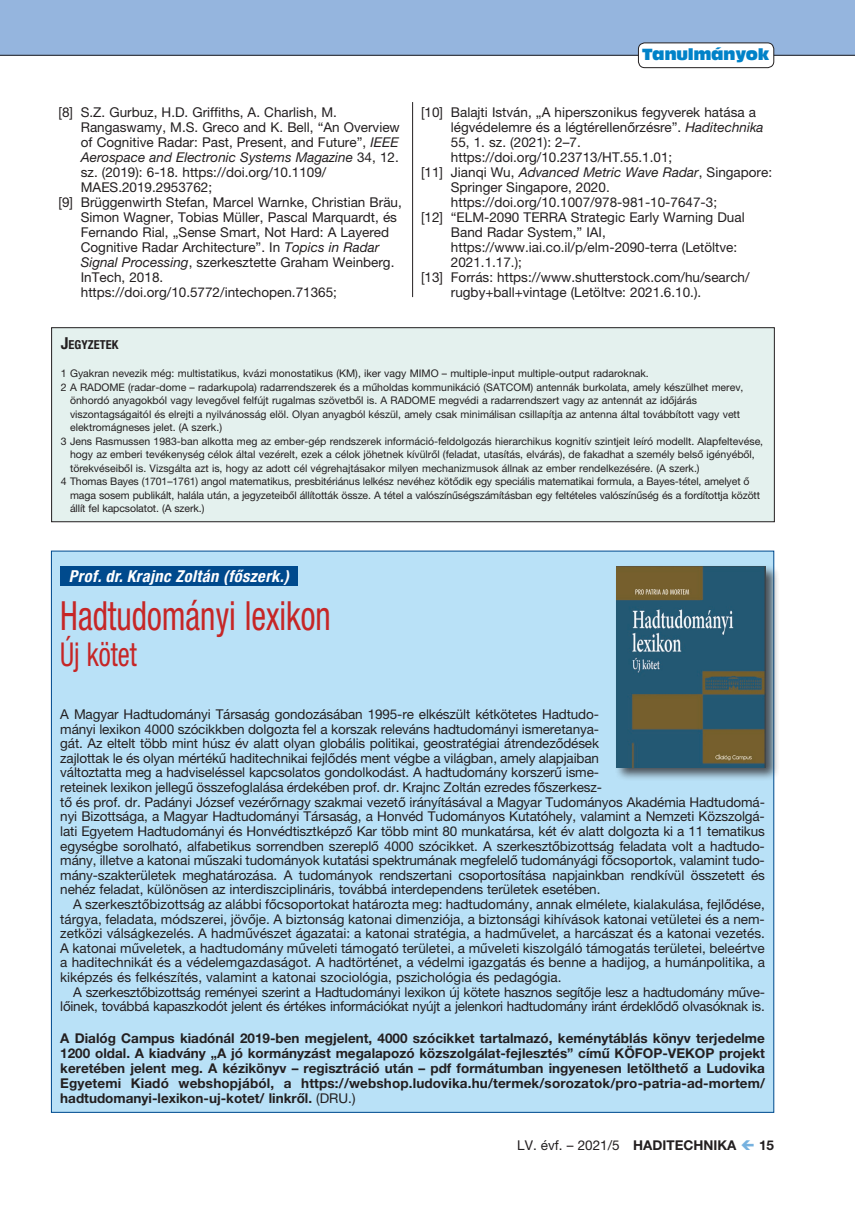
<style>
.page{position:relative;width:855px;height:1212px;background:#fff}
.page>*{position:absolute;margin:0;border:0;box-sizing:border-box;transform-origin:0 0}
.t1{font:condensed 40.2px "Helvetica Neue LT Pro";color:#c62626;scale:.82 1}
.t2{font:condensed 33px "Helvetica Neue LT Pro";color:#c62626;scale:.82 1}
.t3{font:italic 700 condensed 16.5px "Helvetica Neue LT Pro";letter-spacing:.025em;color:#fff}
.t4{font:15px "Antique Olive Compact";letter-spacing:-.02em;color:#0082c8}
.t5{font:13.5px/14.5px "Helvetica Neue LT Pro";letter-spacing:-.01em;color:#231f20}
.t6{font:700 13.5px/15px "Helvetica Neue LT Pro";color:#231f20;text-align:justify}
.t7{font:italic 13.5px "Helvetica Neue LT Pro";color:#231f20}
.t8{font:700 condensed 12.3px "Helvetica Neue LT Pro";color:#231f20}
.t9{font:10.5px "Helvetica Neue LT Pro";color:#231f20}
.s1{font-style:italic}
.s2{font-style:normal}
.s3{font-size:16.5px}
.s4{font-weight:400}
.s5{font-weight:700}
</style>
<div class="page">
<div style="left:0;top:0;width:855px;height:55px;background:#95b5de"></div>
<hr style="left:0;top:55px;width:855px;height:1px;background:#231f20">
<div style="left:638px;top:43px;width:135px;height:25px;background:#fff;border-radius:6px"></div>
<div style="left:638px;top:43px;width:136px;height:25px;border:1px solid #231f20;border-radius:6px"></div>
<div style="left:52px;top:328px;width:722px;height:194px;background:#e4f1ee"></div>
<div style="left:51px;top:327px;width:723px;height:195px;border:1px solid #231f20"></div>
<div style="left:51px;top:551px;width:722px;height:561px;background:#b9e1f7"></div>
<div style="left:60px;top:566px;width:238px;height:19px;background:#004a8d"></div>
<div style="left:615px;top:564px;width:165px;height:217px;background:#231f20;opacity:.75"></div>
<img style="left:617px;top:566px;width:148px;height:201px">
<hr style="left:412px;top:102px;width:1px;height:195px;background:#231f20">
<p class="t5" style="left:59px;top:105px;width:280px">[8] S.Z. Gurbuz, H.D. Griffiths, A. Charlish, M.</p>
<p class="t5" style="left:81px;top:120px;width:320px">Rangaswamy, M.S. Greco and K. Bell, “An Overview</p>
<p class="t5" style="left:81px;top:135px;width:319px">of Cognitive Radar: Past, Present, and Future”, <span class="s1">IEEE</span></p>
<p class="t7" style="left:81px;top:149px;width:319px">Aerospace and Electronic Systems Magazine <span class="s2">34, 12.</span></p>
<p class="t5" style="left:81px;top:165px;width:247px">sz. (2019): 6-18. https://doi.org/10.1109/</p>
<p class="t5" style="left:81px;top:180px;width:133px">MAES.2019.2953762;</p>
<p class="t5" style="left:59px;top:195px;width:345px">[9] Brüggenwirth Stefan, Marcel Warnke, Christian Bräu,</p>
<p class="t5" style="left:81px;top:210px;width:318px">Simon Wagner, Tobias Müller, Pascal Marquardt, és</p>
<p class="t5" style="left:81px;top:225px;width:310px">Fernando Rial, „Sense Smart, Not Hard: A Layered</p>
<p class="t5" style="left:81px;top:240px;width:300px">Cognitive Radar Architecture”. In <span class="s1">Topics in Radar</span></p>
<p class="t5" style="left:81px;top:255px;width:315px"><span class="s1">Signal Processing</span>, szerkesztette Graham Weinberg.</p>
<p class="t5" style="left:81px;top:270px;width:84px">InTech, 2018.</p>
<p class="t5" style="left:81px;top:285px;width:258px">https://doi.org/10.5772/intechopen.71365;</p>
<p class="t4" style="left:642px;top:44px;width:129px">Tanulmányok</p>
<p class="t5" style="left:421px;top:105px;width:336px">[10] Balajti István, „A hiperszonikus fegyverek hatása a</p>
<p class="t5" style="left:451px;top:120px;width:314px">légvédelemre és a légtérellenőrzésre”. <span class="s1">Haditechnika</span></p>
<p class="t5" style="left:451px;top:135px;width:131px">55, 1. sz. (2021): 2–7.</p>
<p class="t5" style="left:451px;top:150px;width:223px">https://doi.org/10.23713/HT.55.1.01;</p>
<p class="t5" style="left:421px;top:165px;width:352px">[11] Jianqi Wu, <span class="s1">Advanced Metric Wave Radar</span>, Singapore:</p>
<p class="t5" style="left:451px;top:180px;width:160px">Springer Singapore, 2020.</p>
<p class="t5" style="left:451px;top:195px;width:268px">https://doi.org/10.1007/978-981-10-7647-3;</p>
<p class="t5" style="left:421px;top:210px;width:325px">[12] “ELM-2090 TERRA Strategic Early Warning Dual</p>
<p class="t5" style="left:451px;top:225px;width:156px">Band Radar System,” IAI,</p>
<p class="t5" style="left:451px;top:240px;width:288px">https://www.iai.co.il/p/elm-2090-terra (Letöltve:</p>
<p class="t5" style="left:451px;top:255px;width:73px">2021.1.17.);</p>
<p class="t5" style="left:421px;top:270px;width:330px">[13] Forrás: https://www.shutterstock.com/hu/search/</p>
<p class="t5" style="left:451px;top:285px;width:252px">rugby+ball+vintage (Letöltve: 2021.6.10.).</p>
<p class="t8" style="left:61px;top:337px;width:59px"><span class="s3">J</span>EGYZETEK</p>
<p class="t9" style="left:61px;top:367px;width:589px">1 Gyakran nevezik még: multistatikus, kvázi monostatikus (KM), iker vagy MIMO – multiple-input multiple-output radaroknak.</p>
<p class="t9" style="left:61px;top:381px;width:684px">2 A RADOME (radar-dome – radarkupola) radarrendszerek és a műholdas kommunikáció (SATCOM) antennák burkolata, amely készülhet merev,</p>
<p class="t9" style="left:70px;top:394px;width:628px">önhordó anyagokból vagy levegővel felfújt rugalmas szövetből is. A RADOME megvédi a radarrendszert vagy az antennát az időjárás</p>
<p class="t9" style="left:70px;top:408px;width:671px">viszontagságaitól és elrejti a nyilvánosság elöl. Olyan anyagból készül, amely csak minimálisan csillapítja az antenna által továbbított vagy vett</p>
<p class="t9" style="left:70px;top:421px;width:153px">elektromágneses jelet. (A szerk.)</p>
<p class="t9" style="left:61px;top:435px;width:703px">3 Jens Rasmussen 1983-ban alkotta meg az ember-gép rendszerek információ-feldolgozás hierarchikus kognitív szintjeit leíró modellt. Alapfeltevése,</p>
<p class="t9" style="left:70px;top:448px;width:686px">hogy az emberi tevékenység célok által vezérelt, ezek a célok jöhetnek kívülről (feladat, utasítás, elvárás), de fakadhat a személy belső igényéből,</p>
<p class="t9" style="left:70px;top:462px;width:631px">törekvéseiből is. Vizsgálta azt is, hogy az adott cél végrehajtásakor milyen mechanizmusok állnak az ember rendelkezésére. (A szerk.)</p>
<p class="t9" style="left:61px;top:475px;width:690px">4 Thomas Bayes (1701–1761) angol matematikus, presbitériánus lelkész nevéhez kötődik egy speciális matematikai formula, a Bayes-tétel, amelyet ő</p>
<p class="t9" style="left:70px;top:489px;width:691px">maga sosem publikált, halála után, a jegyzeteiből állították össze. A tétel a valószínűségszámításban egy feltételes valószínűség és a fordítottja között</p>
<p class="t9" style="left:70px;top:502px;width:136px">állít fel kapcsolatot. (A szerk.)</p>
<p class="t3" style="left:69px;top:566px;width:222px">Prof. dr. Krajnc Zoltán (főszerk.)</p>
<h1 class="t1" style="left:60px;top:592px;width:331px">Hadtudományi lexikon</h1>
<h2 class="t2" style="left:60px;top:635px;width:95px">Új kötet</h2>
<p class="t5" style="left:60px;top:707px;width:706px">A Magyar Hadtudományi Társaság gondozásában 1995-re elkészült kétkötetes Hadtudo-<br>mányi lexikon 4000 szócikkben dolgozta fel a korszak releváns hadtudományi ismeretanya-<br>gát. Az eltelt több mint húsz év alatt olyan globális politikai, geostratégiai átrendeződések<br>zajlottak le és olyan mértékű haditechnikai fejlődés ment végbe a világban, amely alapjaiban<br>változtatta meg a hadviseléssel kapcsolatos gondolkodást. A hadtudomány korszerű isme-<br>reteinek lexikon jellegű összefoglalása érdekében prof. dr. Krajnc Zoltán ezredes főszerkesz-<br>tő és prof. dr. Padányi József vezérőrnagy szakmai vezető irányításával a Magyar Tudományos Akadémia Hadtudomá&shy;nyi Bizottsága, a Magyar Hadtudományi Társaság, a Honvéd Tudományos Kutatóhely, valamint a Nemzeti Közszolgá&shy;lati Egyetem Hadtudományi és Honvédtisztképző Kar több mint 80 munkatársa, két év alatt dolgozta ki a 11 tematikus egységbe sorolható, alfabetikus sorrendben szereplő 4000 szócikket. A szerkesztőbizottság feladata volt a hadtudo&shy;mány, illetve a katonai műszaki tudományok kutatási spektrumának megfelelő tudományági főcsoportok, valamint tudo&shy;mány-szakterületek meghatározása. A tudományok rendszertani csoportosítása napjainkban rendkívül összetett és nehéz feladat, különösen az interdiszciplináris, továbbá interdependens területek esetében.</p>
<p class="t5" style="left:60px;top:897px;width:706px;text-align:justify;text-indent:13px">A szerkesztőbizottság az alábbi főcsoportokat határozta meg: hadtudomány, annak elmélete, kialakulása, fejlődése, tárgya, feladata, módszerei, jövője. A biztonság katonai dimenziója, a biztonsági kihívások katonai vetületei és a nem&shy;zetközi válságkezelés. A hadművészet ágazatai: a katonai stratégia, a hadművelet, a harcászat és a katonai vezetés.<br>A katonai műveletek, a hadtudomány műveleti támogató területei, a műveleti kiszolgáló támogatás területei, beleértve a haditechnikát és a védelemgazdaságot. A hadtörténet, a védelmi igazgatás és benne a hadijog, a humánpolitika, a kiképzés és felkészítés, valamint a katonai szociológia, pszichológia és pedagógia.</p>
<p class="t5" style="left:60px;top:984px;width:706px;text-align:right">A szerkesztőbizottság reményei szerint a Hadtudományi lexikon új kötete hasznos segítője lesz a hadtudomány műve&shy;lőinek, továbbá kapaszkodót jelent és értékes információkat nyújt a jelenkori hadtudomány iránt érdeklődő olvasóknak is.</p>
<p class="t6" style="left:60px;top:1031px;width:706px">A Dialóg Campus kiadónál 2019-ben megjelent, 4000 szócikket tartalmazó, keménytáblás könyv terjedelme 1200 oldal. A kiadvány „A jó kormányzást megalapozó közszolgálat-fejlesztés” című KÖFOP-VEKOP projekt keretében jelent meg. A kézikönyv – regisztráció után – pdf formátumban ingyenesen letölthető a Ludovika Egyetemi Kiadó webshopjából, a https://webshop.ludovika.hu/termek/sorozatok/pro-patria-ad-mortem/ hadtudomanyi-lexikon-uj-kotet/ linkről. <span class="s4">(DRU.)</span></p>
<p class="t5" style="left:517px;top:1138px;width:221px">LV. évf. – 2021/5 <span class="s5">HADITECHNIKA</span></p>
<p class="t6" style="left:759px;top:1137px;width:17px">15</p>
</div>
